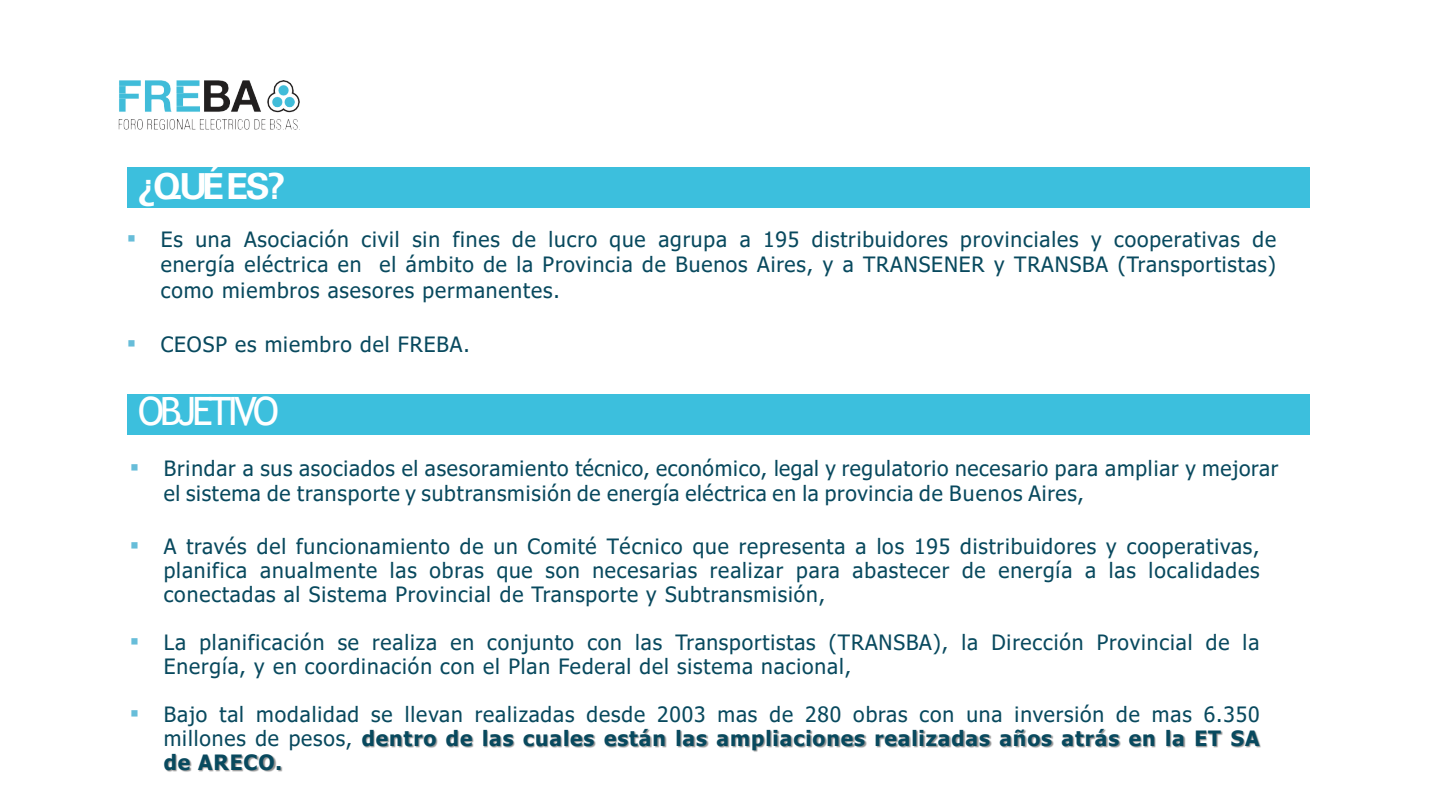
<style>
.page{position:relative;width:1440px;height:810px;background:#fff}
.page>*{position:absolute;margin:0;border:0;box-sizing:border-box;transform-origin:0 0}
.t1{font:39px "Trebuchet MS";letter-spacing:-.105em;color:#fff}
.t2{font:700 36px "Univers";letter-spacing:-.065em;color:#fff}
.t3{font:21px/24px "Tahoma";letter-spacing:.04em;color:#08495e;text-align:justify}
.s1{font-family:"Calibri";font-size:27px;color:#67bdd9}
.s2{font-weight:700}
</style>
<div class="page">
<img style="left:362px;top:730px;width:71px;height:18px">
<img style="left:433px;top:730px;width:36px;height:18px">
<img style="left:469px;top:730px;width:41px;height:18px">
<img style="left:510px;top:730px;width:81px;height:18px">
<img style="left:591px;top:729px;width:71px;height:19px">
<img style="left:662px;top:730px;width:41px;height:18px">
<img style="left:703px;top:730px;width:158px;height:22px">
<img style="left:861px;top:730px;width:125px;height:18px">
<img style="left:986px;top:730px;width:62px;height:18px">
<img style="left:1048px;top:729px;width:67px;height:19px">
<img style="left:1115px;top:734px;width:37px;height:14px">
<img style="left:1152px;top:730px;width:29px;height:18px">
<img style="left:1181px;top:731px;width:37px;height:17px">
<img style="left:1218px;top:731px;width:43px;height:17px">
<img style="left:164px;top:754px;width:21px;height:18px">
<img style="left:185px;top:755px;width:77px;height:17px">
<img style="left:262px;top:755px;width:21px;height:17px">
<div style="left:127px;top:167px;width:1183px;height:40px;background:#3cbfdd"></div>
<div style="left:127px;top:394px;width:1183px;height:40px;background:#3cbfdd"></div>
<img style="left:118px;top:80px;width:182px;height:49px">
<div style="left:176px;top:86px;width:7px;height:7px;background:#40bcd9"></div>
<h2 class="t2" style="left:138px;top:165px;width:149px">¿QUÉES?</h2>
<p class="t3" style="left:161px;top:228px;width:1117px;line-height:25.5px;text-indent:-34px"><span class="s1">▪</span> Es una Asociación civil sin fines de lucro que agrupa a 195 distribuidores provinciales y cooperativas de energía eléctrica en el ámbito de la Provincia de Buenos Aires, y a TRANSENER y TRANSBA (Transportistas) como miembros asesores permanentes.</p>
<p class="t3" style="left:127px;top:333px;width:344px"><span class="s1">▪</span> CEOSP es miembro del FREBA.</p>
<p class="t1" style="left:138px;top:387px;width:143px">OBJETIVO</p>
<p class="t3" style="left:164px;top:456px;width:1116px;line-height:25.5px;text-indent:-34px"><span class="s1">▪</span> Brindar a sus asociados el asesoramiento técnico, económico, legal y regulatorio necesario para ampliar y mejorar el sistema de transporte y subtransmisión de energía eléctrica en la provincia de Buenos Aires,</p>
<p class="t3" style="left:164px;top:536px;width:1097px;text-indent:-34px"><span class="s1">▪</span> A través del funcionamiento de un Comité Técnico que representa a los 195 distribuidores y cooperativas, planifica anualmente las obras que son necesarias realizar para abastecer de energía a las localidades conectadas al Sistema Provincial de Transporte y Subtransmisión,</p>
<p class="t3" style="left:164px;top:632px;width:1097px;text-indent:-34px"><span class="s1">▪</span> La planificación se realiza en conjunto con las Transportistas (TRANSBA), la Dirección Provincial de la<br>Energía, y en coordinación con el Plan Federal del sistema nacional,</p>
<p class="t3" style="left:164px;top:704px;width:1097px;text-indent:-34px"><span class="s1">▪</span> Bajo tal modalidad se llevan realizadas desde 2003 mas de 280 obras con una inversión de mas 6.350 millones de pesos, <span class="s2">dentro de las cuales están las ampliaciones realizadas años atrás en la ET SA de ARECO.</span></p>
</div>
